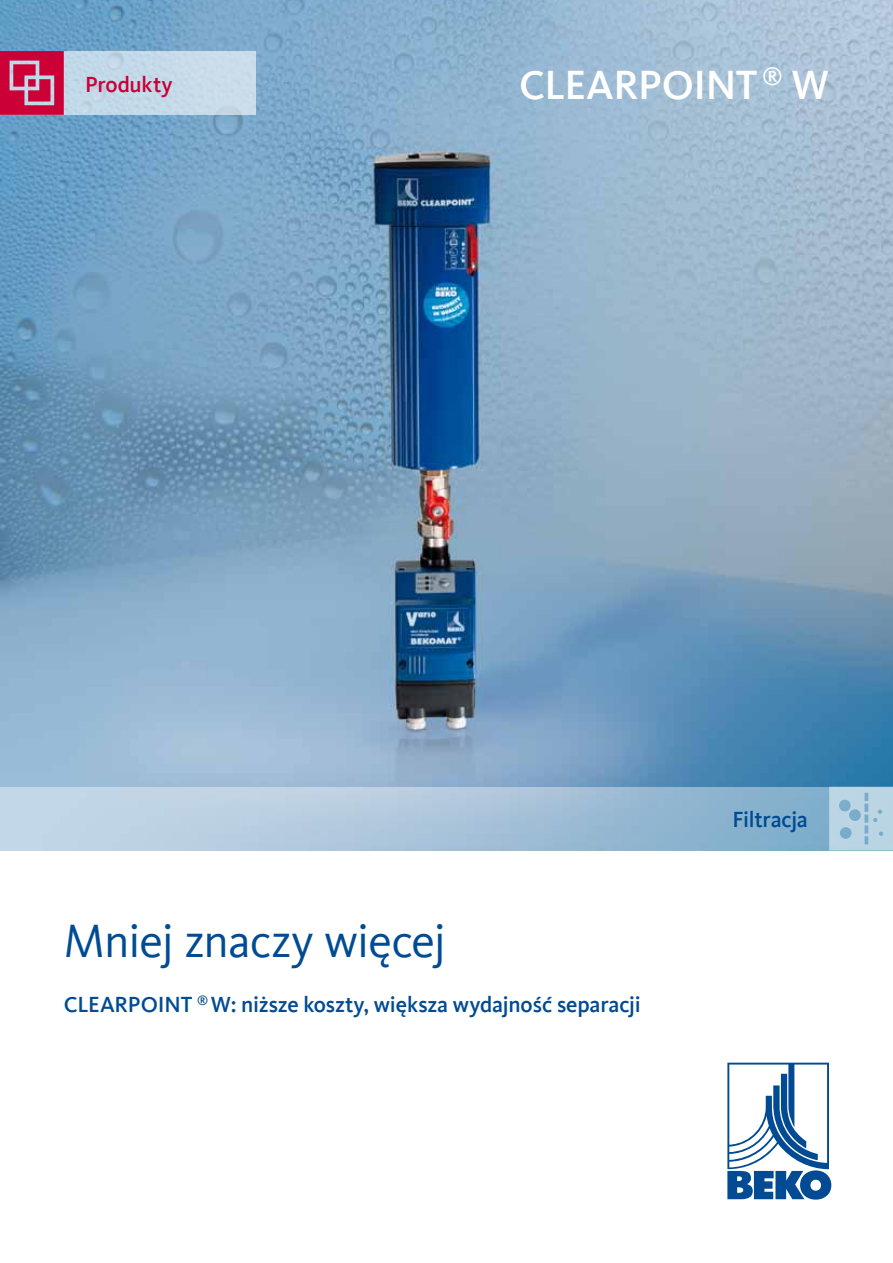
<style>
.page{position:relative;width:893px;height:1263px;background:#fff}
.page>*{position:absolute;margin:0;border:0;box-sizing:border-box;transform-origin:0 0}
.t1{font:48px "Kievit Offc Pro";letter-spacing:-.02em;color:#004b93}
.t2{font:500 42px "Kievit Offc Pro";color:#fff}
.t3{font:500 24.3px "Kievit Offc Pro";color:#fff}
.t4{font:500 22.5px "Kievit Offc Pro";letter-spacing:-.01em;color:#004b93}
.t5{font:500 22.5px "Kievit Offc Pro";letter-spacing:-.01em;color:#cb0037}
</style>
<div class="page">
<img style="left:0;top:0;width:893px;height:787px">
<div style="left:0;top:51px;width:255px;height:64px;background:#c5dbe9"></div>
<svg style="left:0;top:787px;width:829px;height:63px;background:#a9c5da"></svg>
<svg style="left:727px;top:1063px;width:104px;height:136px"></svg>
<svg style="left:0;top:51px;width:64px;height:64px;background:#c92858"></svg>
<svg style="left:829px;top:787px;width:64px;height:63px;background:#b2cfe0"></svg>
<h2 class="t2" style="left:519px;top:60px;width:48px">Clearpoint</h2>
<p class="t3" style="left:762px;top:63px;width:22px">®</p>
<p class="t5" style="left:85px;top:71px;width:89px">Produkty</p>
<h2 class="t2" style="left:792px;top:60px;width:39px">W</h2>
<h1 class="t1" style="left:64px;top:912px;width:383px">Mniej znaczy więcej</h1>
<p class="t4" style="left:64px;top:991px;width:578px">CLEARPOINT <sup>®</sup> W: niższe koszty, większa wydajność separacji</p>
<p class="t4" style="left:732px;top:806px;width:77px">Filtracja</p>
</div>
